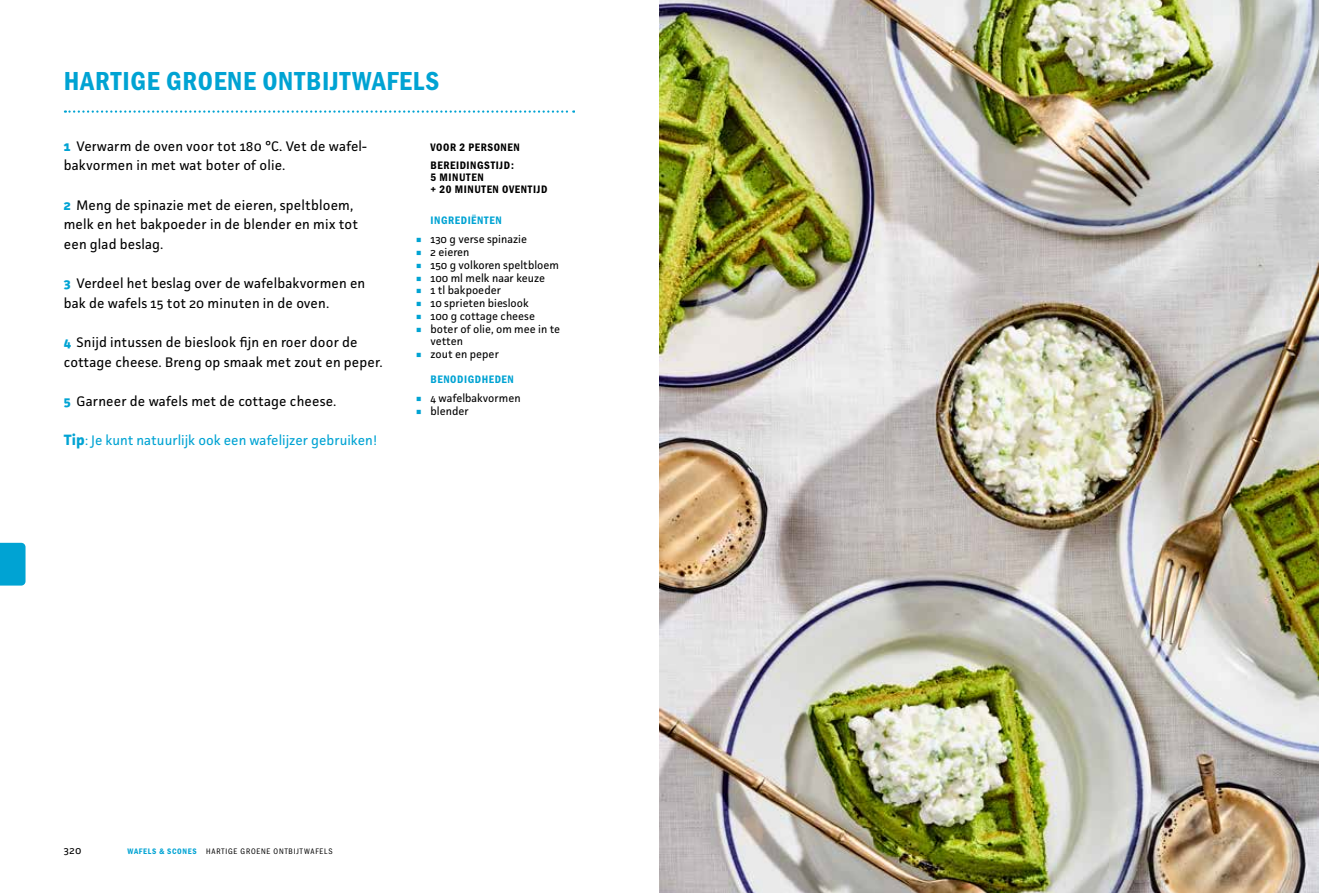
<style>
.page{position:relative;width:1319px;height:893px;background:#fff}
.page>*{position:absolute;margin:0;border:0;box-sizing:border-box;transform-origin:0 0}
.t1{font:39.15px "Franklin Gothic URW Con Boo";color:#00a3d3;scale:1.15 1}
.t2{font:27px "Franklin Gothic URW Con Dem";letter-spacing:.025em;color:#00a3d3}
.t3{font:13.8px/19.6px "Facit";letter-spacing:.01em;color:#000}
.t4{font:13.8px "Facit";color:#00a3d3}
.t5{font:11.25px/12.8px "Facit";color:#000}
.t6{font:11.25px/18.3px "Franklin Gothic URW Con Dem";letter-spacing:.05em;color:#000}
.t7{font:11.25px "Franklin Gothic URW Con Dem";letter-spacing:.05em;color:#00a3d3}
.t8{font:10.95px "Facit";color:#000}
.t9{font:8.25px "Franklin Gothic URW Con Dem";letter-spacing:.075em;color:#00a3d3}
.t10{font:8.25px "Franklin Gothic URW Con Boo";color:#000}
.s1{font-weight:700;font-size:14.1px;color:#00a3d3}
.s2{font-weight:700;font-size:15px}
.s3{font-family:"Franklin Gothic URW Con Boo";color:#000}
</style>
<div class="page">
<svg style="left:0;top:543px;width:26px;height:43px"></svg>
<img style="left:659px;top:0;width:659px;height:893px">
<svg style="left:65px;top:110px;width:509px;height:3px"></svg>
<h2 class="t2" style="left:64px;top:63px;width:377px">HARTIGE GROENE ONTBIJTWAFELS</h2>
<p class="t3" style="left:64px;top:136px;width:304px"><span class="s1">1</span> Verwarm de oven voor tot 180 °C. Vet de wafel&shy;bakvormen in met wat boter of olie.</p>
<p class="t3" style="left:64px;top:195px;width:296px"><span class="s1">2</span> Meng de spinazie met de eieren, speltbloem, melk en het bakpoeder in de blender en mix tot een glad beslag.</p>
<p class="t3" style="left:64px;top:273px;width:303px"><span class="s1">3</span> Verdeel het beslag over de wafelbakvormen en bak de wafels 15 tot 20 minuten in de oven.</p>
<p class="t3" style="left:64px;top:332px;width:320px"><span class="s1">4</span> Snijd intussen de bieslook fijn en roer door de cottage cheese. Breng op smaak met zout en peper.</p>
<p class="t3" style="left:64px;top:391px;width:274px"><span class="s1">5</span> Garneer de wafels met de cottage cheese.</p>
<p class="t4" style="left:64px;top:432px;width:315px"><span class="s2">Tip</span>: Je kunt natuurlijk ook een wafelijzer gebruiken!</p>
<p class="t6" style="left:430px;top:137px;width:91px">VOOR 2 PERSONEN<br>BEREIDINGSTIJD:</p>
<p class="t6" style="left:430px;top:171px;width:118px;line-height:12.1px">5 MINUTEN<br>+ 20 MINUTEN OVENTIJD</p>
<p class="t7" style="left:430px;top:213px;width:73px">INGREDIËNTEN</p>
<h1 class="t1" style="left:413px;top:213px;width:11px">·</h1>
<p class="t5" style="left:430px;top:233px;width:98px">130 g verse spinazie</p>
<h1 class="t1" style="left:413px;top:226px;width:11px">·</h1>
<p class="t5" style="left:430px;top:246px;width:40px">2 eieren</p>
<h1 class="t1" style="left:413px;top:239px;width:11px">·</h1>
<p class="t5" style="left:430px;top:258px;width:130px">150 g volkoren speltbloem</p>
<h1 class="t1" style="left:413px;top:252px;width:11px">·</h1>
<p class="t5" style="left:430px;top:271px;width:116px">100 ml melk naar keuze</p>
<h1 class="t1" style="left:413px;top:264px;width:11px">·</h1>
<p class="t5" style="left:430px;top:284px;width:72px">1 tl bakpoeder</p>
<h1 class="t1" style="left:413px;top:277px;width:11px">·</h1>
<p class="t5" style="left:430px;top:297px;width:100px">10 sprieten bieslook</p>
<h1 class="t1" style="left:413px;top:290px;width:11px">·</h1>
<p class="t5" style="left:430px;top:309px;width:106px">100 g cottage cheese</p>
<h1 class="t1" style="left:413px;top:303px;width:11px">·</h1>
<p class="t5" style="left:430px;top:322px;width:131px">boter of olie, om mee in te vetten</p>
<h1 class="t1" style="left:413px;top:328px;width:11px">·</h1>
<p class="t5" style="left:430px;top:348px;width:70px">zout en peper</p>
<p class="t7" style="left:430px;top:372px;width:85px">BENODIGDHEDEN</p>
<h1 class="t1" style="left:413px;top:372px;width:11px">·</h1>
<p class="t5" style="left:430px;top:391px;width:91px">4 wafelbakvormen</p>
<h1 class="t1" style="left:413px;top:385px;width:11px">·</h1>
<p class="t5" style="left:430px;top:404px;width:40px">blender</p>
<p class="t8" style="left:64px;top:843px;width:19px">320</p>
<p class="t9" style="left:128px;top:846px;width:130px">WAFELS &amp; SCONES <span class="s3">HARTI GE GROENE</span></p>
<p class="t10" style="left:273px;top:846px;width:6px">ONTBIJT</p>
<p class="t10" style="left:304px;top:846px;width:17px">WAFELS</p>
</div>
